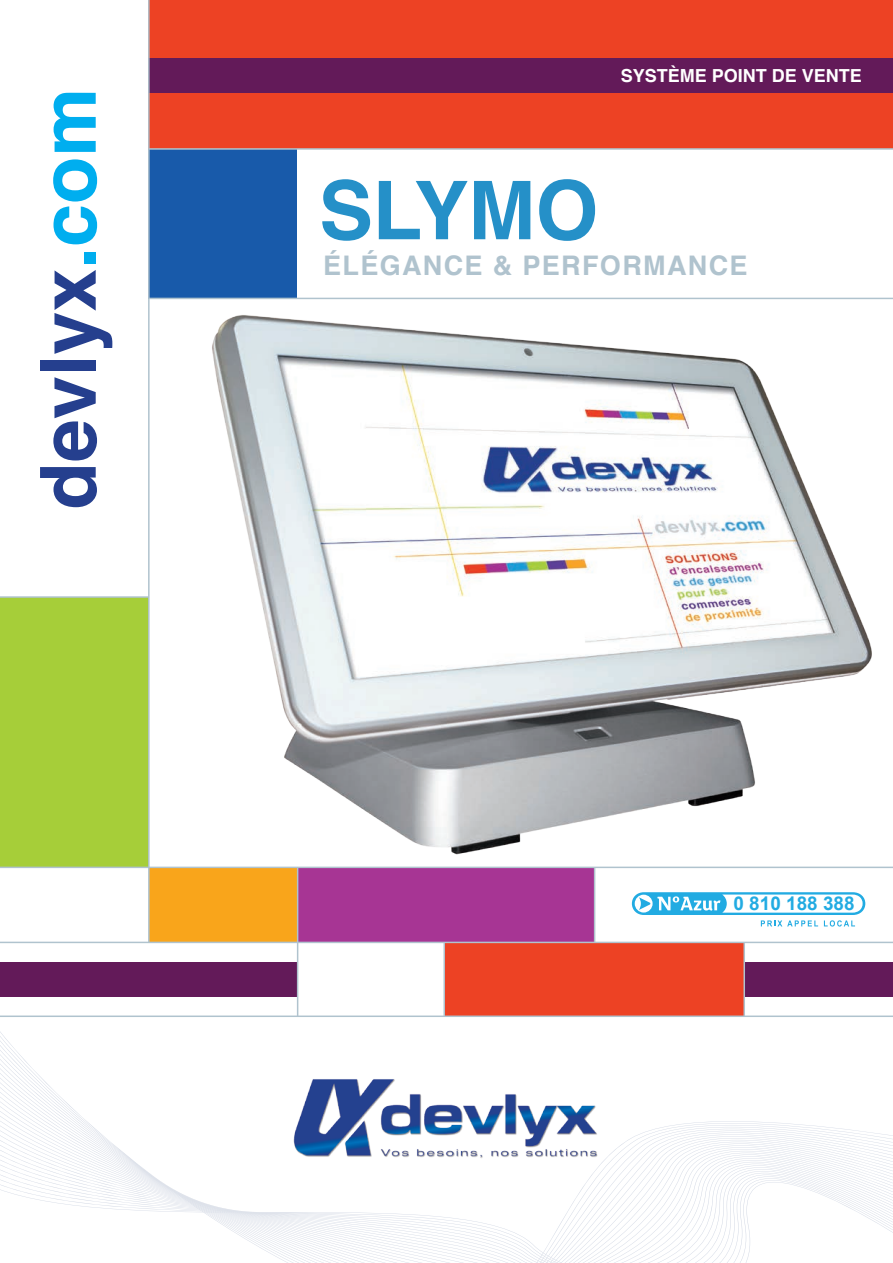
<style>
.page{position:relative;width:893px;height:1263px;background:#fff}
.page>*{position:absolute;margin:0;border:0;box-sizing:border-box;transform-origin:0 0}
.t1{font:700 81px "Helvetica";letter-spacing:-.005em;color:#2590c8}
.t2{font:700 77.4px "Helvetica";color:#253f8e}
.t3{font:700 27px "Helvetica";letter-spacing:.05em;color:#b0c3ce}
.t4{font:700 18.9px "Arial";color:#22abe2}
.t5{font:700 18px "Helvetica";color:#fff}
.s1{color:#00aeef}
</style>
<div class="page">
<svg style="left:0;top:1093px;width:517px;height:6px"></svg>
<svg style="left:0;top:1104px;width:596px;height:6px"></svg>
<svg style="left:0;top:1110px;width:593px;height:6px"></svg>
<svg style="left:0;top:1116px;width:759px;height:6px"></svg>
<svg style="left:0;top:1122px;width:825px;height:5px"></svg>
<svg style="left:0;top:1127px;width:873px;height:6px"></svg>
<svg style="left:0;top:1133px;width:893px;height:6px"></svg>
<svg style="left:0;top:1139px;width:893px;height:6px"></svg>
<svg style="left:0;top:1145px;width:893px;height:5px"></svg>
<svg style="left:0;top:1150px;width:893px;height:6px"></svg>
<svg style="left:0;top:1156px;width:893px;height:6px"></svg>
<svg style="left:0;top:1162px;width:893px;height:6px"></svg>
<svg style="left:0;top:1168px;width:893px;height:5px"></svg>
<svg style="left:0;top:1173px;width:893px;height:90px"></svg>
<div style="left:149px;top:0;width:744px;height:149px;background:#ed4224"></div>
<div style="left:149px;top:149px;width:148px;height:149px;background:#185aaa"></div>
<div style="left:0;top:597px;width:149px;height:270px;background:#a6ce39"></div>
<div style="left:149px;top:868px;width:148px;height:74px;background:#f9a51b"></div>
<div style="left:298px;top:868px;width:296px;height:74px;background:#a73594"></div>
<div style="left:0;top:962px;width:298px;height:35px;background:#631a59"></div>
<div style="left:729px;top:962px;width:164px;height:35px;background:#631a59"></div>
<div style="left:444px;top:942px;width:300px;height:74px;background:#ed4224"></div>
<div style="left:149px;top:58px;width:744px;height:35px;background:#631a59"></div>
<hr style="left:0;top:1015px;width:893px;height:2px;background:#b0c3ce">
<hr style="left:0;top:942px;width:893px;height:1px;background:#b0c3ce">
<hr style="left:0;top:867px;width:893px;height:1px;background:#b0c3ce">
<hr style="left:0;top:596px;width:149px;height:2px;background:#b0c3ce">
<hr style="left:149px;top:148px;width:744px;height:2px;background:#b0c3ce">
<hr style="left:148px;top:0;width:2px;height:942px;background:#b0c3ce">
<hr style="left:297px;top:867px;width:1px;height:149px;background:#b0c3ce">
<hr style="left:443px;top:942px;width:2px;height:74px;background:#b0c3ce">
<hr style="left:743px;top:942px;width:2px;height:74px;background:#b0c3ce">
<hr style="left:594px;top:867px;width:1px;height:75px;background:#b0c3ce">
<img style="left:149px;top:298px;width:744px;height:593px">
<div style="left:630px;top:890px;width:237px;height:27px;background:#fff;border-radius:13px"></div>
<svg style="left:632px;top:892px;width:233px;height:34px"></svg>
<h2 class="t2" style="left:6px;top:510px;width:423px;rotate:-90deg">devlyx<span class="s1">.com</span></h2>
<p class="t5" style="left:621px;top:61px;width:243px">SYSTÈME POINT DE VENTE</p>
<h1 class="t1" style="left:319px;top:145px;width:281px">SLYMO</h1>
<p class="t3" style="left:323px;top:244px;width:426px">ÉLÉGANCE &amp; PERFORMANCE</p>
<p class="t4" style="left:733px;top:891px;width:123px">0 810 188 388</p>
</div>
